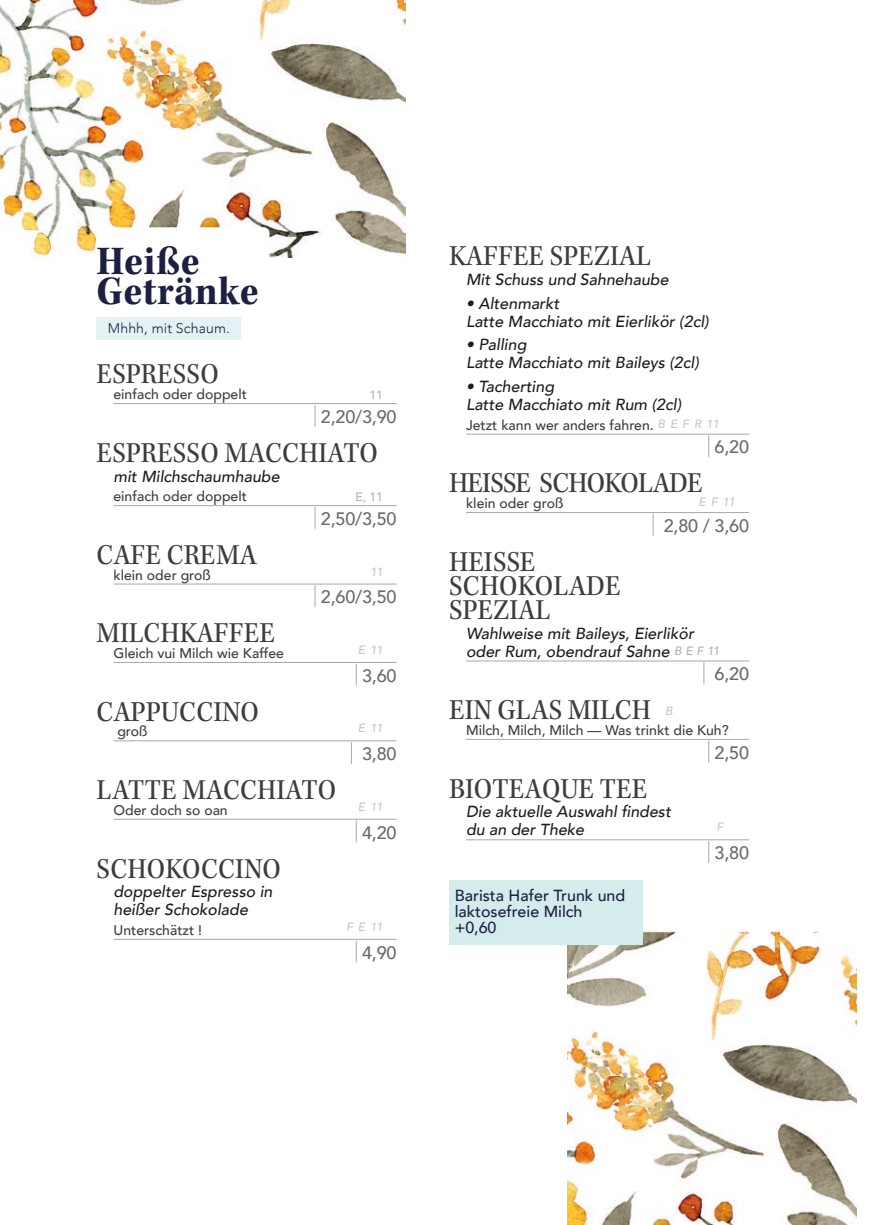
<style>
.page{position:relative;width:874px;height:1225px;background:#fff}
.page>*{position:absolute;margin:0;border:0;box-sizing:border-box;transform-origin:0 0}
.t1{font:42px/30px "Kepler Std Bold Scn";letter-spacing:.01em;color:#1d2041}
.t2{font:30px/24px "Kepler Std Scn";color:#3d3d3c}
.t3{font:30px "Kepler Std Scn";letter-spacing:-.025em;color:#3d3d3c}
.t4{font:500 18px "Avenir";letter-spacing:-.01em;color:#6b6b6a}
.t5{font:italic 500 16px/18px "Avenir";color:#1d1d1b}
.t6{font:500 16px/16px "Avenir";color:#1d2041}
.t7{font:500 14px "Avenir";color:#3d3d3c}
.t8{font:300 14px "Avenir";letter-spacing:.01em;color:#1d2041}
.t9{font:italic 500 12px "Avenir";letter-spacing:-.05em;color:#c7c7c6}
.t10{font:500 12px "Avenir";color:#b2b2b2}
.s1{font-style:italic;font-size:12px;color:#c7c7c6}
.s2{font-size:12px;color:#b2b2b2}
</style>
<div class="page">
<img style="left:0;top:0;width:405px;height:258px">
<img style="left:567px;top:930px;width:289px;height:295px">
<svg style="left:96px;top:227px;width:173px;height:31px"></svg>
<div style="left:96px;top:317px;width:145px;height:22px;background:#e4f2f4"></div>
<svg style="left:314px;top:405px;width:1px;height:22px"></svg>
<hr style="left:113px;top:403px;width:283px;height:1px;background:#a8a8a8">
<svg style="left:314px;top:507px;width:1px;height:22px"></svg>
<hr style="left:113px;top:505px;width:283px;height:1px;background:#a8a8a8">
<svg style="left:314px;top:585px;width:1px;height:22px"></svg>
<hr style="left:113px;top:584px;width:283px;height:1px;background:#a8a8a8">
<svg style="left:355px;top:664px;width:1px;height:21px"></svg>
<hr style="left:113px;top:662px;width:283px;height:1px;background:#a8a8a8">
<svg style="left:351px;top:742px;width:1px;height:22px"></svg>
<hr style="left:113px;top:740px;width:283px;height:1px;background:#a8a8a8">
<svg style="left:355px;top:820px;width:1px;height:22px"></svg>
<hr style="left:113px;top:819px;width:283px;height:1px;background:#a8a8a8">
<svg style="left:355px;top:941px;width:1px;height:21px"></svg>
<hr style="left:113px;top:939px;width:283px;height:1px;background:#a8a8a8">
<svg style="left:708px;top:435px;width:1px;height:22px"></svg>
<hr style="left:466px;top:434px;width:282px;height:1px;background:#a8a8a8">
<svg style="left:652px;top:514px;width:1px;height:21px"></svg>
<hr style="left:466px;top:512px;width:282px;height:1px;background:#a8a8a8">
<svg style="left:703px;top:662px;width:1px;height:22px"></svg>
<hr style="left:466px;top:660px;width:282px;height:1px;background:#a8a8a8">
<svg style="left:708px;top:740px;width:1px;height:22px"></svg>
<hr style="left:466px;top:739px;width:282px;height:1px;background:#a8a8a8">
<svg style="left:708px;top:841px;width:1px;height:22px"></svg>
<hr style="left:466px;top:839px;width:282px;height:1px;background:#a8a8a8">
<div style="left:449px;top:879px;width:193px;height:65px;background:#d5eced"></div>
<h1 class="t1" style="left:96px;top:247px;width:163px">Heiße<br>Getränke</h1>
<p class="t8" style="left:108px;top:320px;width:123px">Mhhh, mit Schaum.</p>
<h2 class="t2" style="left:97px;top:363px;width:124px">ESPRESSO</h2>
<p class="t7" style="left:113px;top:382px;width:135px">einfach oder doppelt</p>
<p class="t10" style="left:369px;top:384px;width:15px">11</p>
<p class="t4" style="left:321px;top:401px;width:77px">2,20/3,90</p>
<h2 class="t2" style="left:97px;top:441px;width:283px">ESPRESSO MACCHIATO</h2>
<p class="t5" style="left:113px;top:467px;width:167px">mit Milchschaumhaube</p>
<p class="t7" style="left:113px;top:484px;width:135px">einfach oder doppelt</p>
<p class="t10" style="left:355px;top:487px;width:29px">E, 11</p>
<p class="t4" style="left:321px;top:503px;width:77px">2,50/3,50</p>
<h2 class="t2" style="left:97px;top:543px;width:161px">CAFE CREMA</h2>
<p class="t7" style="left:113px;top:562px;width:99px">klein oder groß</p>
<p class="t9" style="left:370px;top:564px;width:14px">11</p>
<p class="t4" style="left:321px;top:581px;width:77px">2,60/3,50</p>
<h2 class="t2" style="left:97px;top:622px;width:180px">MILCHKAFFEE</h2>
<p class="t7" style="left:113px;top:641px;width:172px">Gleich vui Milch wie Kaffee</p>
<p class="t9" style="left:357px;top:642px;width:26px">E 11</p>
<p class="t4" style="left:362px;top:660px;width:36px">3,60</p>
<h2 class="t2" style="left:97px;top:700px;width:164px">CAPPUCCINO</h2>
<p class="t7" style="left:117px;top:719px;width:32px">groß</p>
<p class="t9" style="left:357px;top:721px;width:26px">E 11</p>
<p class="t4" style="left:362px;top:738px;width:36px">3,80</p>
<h2 class="t2" style="left:97px;top:778px;width:241px">LATTE MACCHIATO</h2>
<p class="t7" style="left:113px;top:798px;width:116px">Oder doch so oan</p>
<p class="t9" style="left:357px;top:799px;width:26px">E 11</p>
<p class="t4" style="left:362px;top:816px;width:36px">4,20</p>
<h2 class="t2" style="left:97px;top:857px;width:186px">SCHOKOCCINO</h2>
<p class="t5" style="left:113px;top:883px;width:160px">doppelter Espresso in heißer Schokolade</p>
<p class="t7" style="left:113px;top:918px;width:90px">Unterschätzt !</p>
<p class="t9" style="left:346px;top:919px;width:38px">F E 11</p>
<p class="t4" style="left:362px;top:936px;width:36px">4,90</p>
<h2 class="t2" style="left:449px;top:245px;width:203px">KAFFEE SPEZIAL</h2>
<p class="t5" style="left:466px;top:271px;width:204px">Mit Schuss und Sahnehaube</p>
<p class="t5" style="left:466px;top:294px;width:244px">• Altenmarkt<br>Latte Macchiato mit Eierlikör (2cl)</p>
<p class="t5" style="left:466px;top:336px;width:234px">• Palling<br>Latte Macchiato mit Baileys (2cl)</p>
<p class="t5" style="left:466px;top:378px;width:216px">• Tacherting<br>Latte Macchiato mit Rum (2cl)</p>
<p class="t7" style="left:466px;top:413px;width:254px">Jetzt kann wer anders fahren. <span class="s1">B E F R 11</span></p>
<p class="t4" style="left:714px;top:431px;width:36px">6,20</p>
<h2 class="t3" style="left:449px;top:466px;width:255px">HEISSE SCHOKOLADE</h2>
<p class="t7" style="left:466px;top:491px;width:99px">klein oder groß</p>
<p class="t9" style="left:698px;top:495px;width:38px">E F 11</p>
<p class="t4" style="left:663px;top:510px;width:87px">2,80 / 3,60</p>
<h2 class="t2" style="left:449px;top:550px;width:173px">HEISSE<br>SCHOKOLADE<br>SPEZIAL</h2>
<p class="t5" style="left:466px;top:624px;width:255px">Wahlweise mit Baileys, Eierlikör oder Rum, obendrauf Sahne <span class="s2">B E F 11</span></p>
<p class="t4" style="left:714px;top:658px;width:36px">6,20</p>
<h2 class="t2" style="left:449px;top:699px;width:203px">EIN GLAS MILCH</h2>
<p class="t9" style="left:665px;top:704px;width:9px">B</p>
<p class="t7" style="left:466px;top:718px;width:264px">Milch, Milch, Milch — Was trinkt die Kuh?</p>
<p class="t4" style="left:714px;top:737px;width:36px">2,50</p>
<h2 class="t2" style="left:449px;top:777px;width:199px">BIOTEAQUE TEE</h2>
<p class="t5" style="left:466px;top:803px;width:206px">Die aktuelle Auswahl findest du an der Theke</p>
<p class="t9" style="left:716px;top:820px;width:8px">F</p>
<p class="t4" style="left:714px;top:837px;width:36px">3,80</p>
<p class="t6" style="left:454px;top:887px;width:172px">Barista Hafer Trunk und laktosefreie Milch +0,60</p>
</div>
